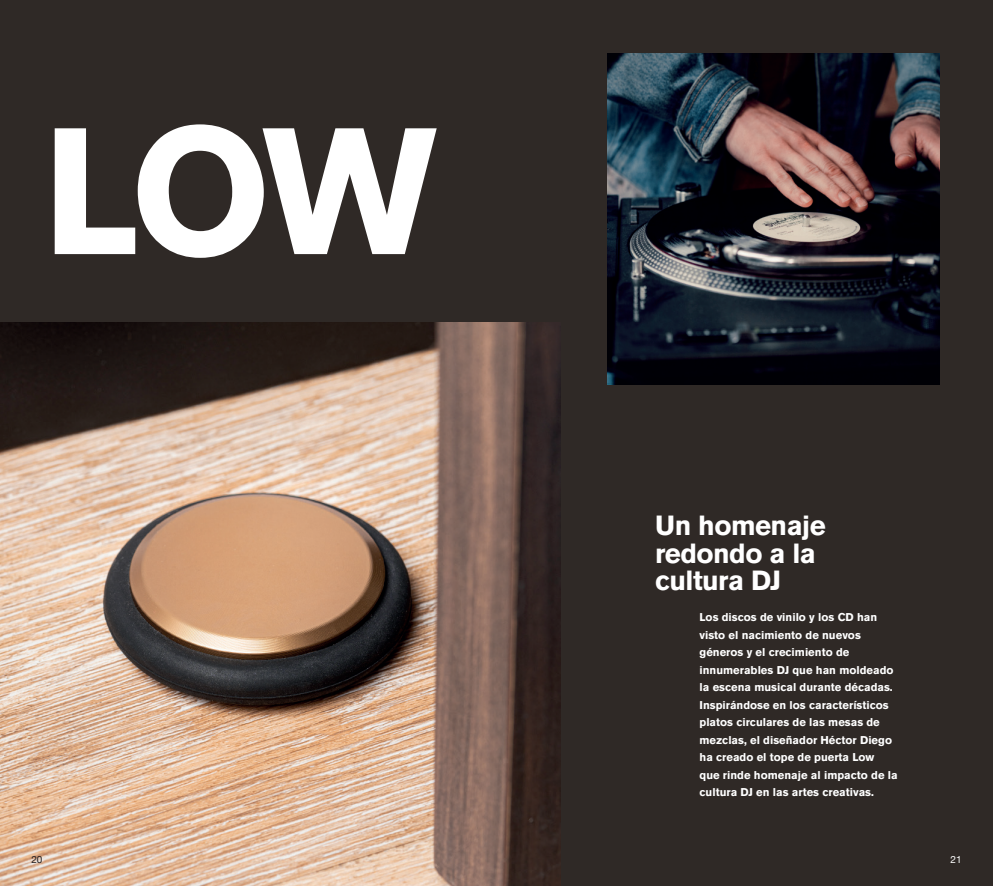
<style>
.page{position:relative;width:993px;height:886px;background:#fff}
.page>*{position:absolute;margin:0;border:0;box-sizing:border-box;transform-origin:0 0}
.t1{font:700 178.12px "Akzidenz Grotesk Pro";color:#fff}
.t2{font:700 27.5px/27.5px "Akzidenz Grotesk Pro";letter-spacing:-.02em;color:#fff}
.t3{font:700 11.25px/17.5px "Akzidenz Grotesk Pro";color:#fff}
.t4{font:10px "Helvetica Neue";color:#231f20}
.t5{font:10px "Helvetica Neue";color:#fff}
</style>
<div class="page">
<div style="left:0;top:0;width:992px;height:886px;background:#2f2926"></div>
<img style="left:0;top:322px;width:560px;height:564px">
<img style="left:607px;top:53px;width:332px;height:332px">
<h1 class="t1" style="left:43px;top:76px;width:396px">LOW</h1>
<h2 class="t2" style="left:655px;top:511px;width:172px">Un homenaje redondo a la cultura DJ</h2>
<p class="t3" style="left:699px;top:608px;width:200px">Los discos de vinilo y los CD han visto el nacimiento de nuevos géneros y el crecimiento de innumerables DJ que han moldeado la escena musical durante décadas.<br>Inspirándose en los característicos platos circulares de las mesas de mezclas, el diseñador Héctor Diego ha creado el tope de puerta Low<br>que rinde homenaje al impacto de la cultura DJ en las artes creativas.</p>
<p class="t4" style="left:31px;top:852px;width:13px">20</p>
<p class="t5" style="left:950px;top:852px;width:13px">21</p>
</div>
